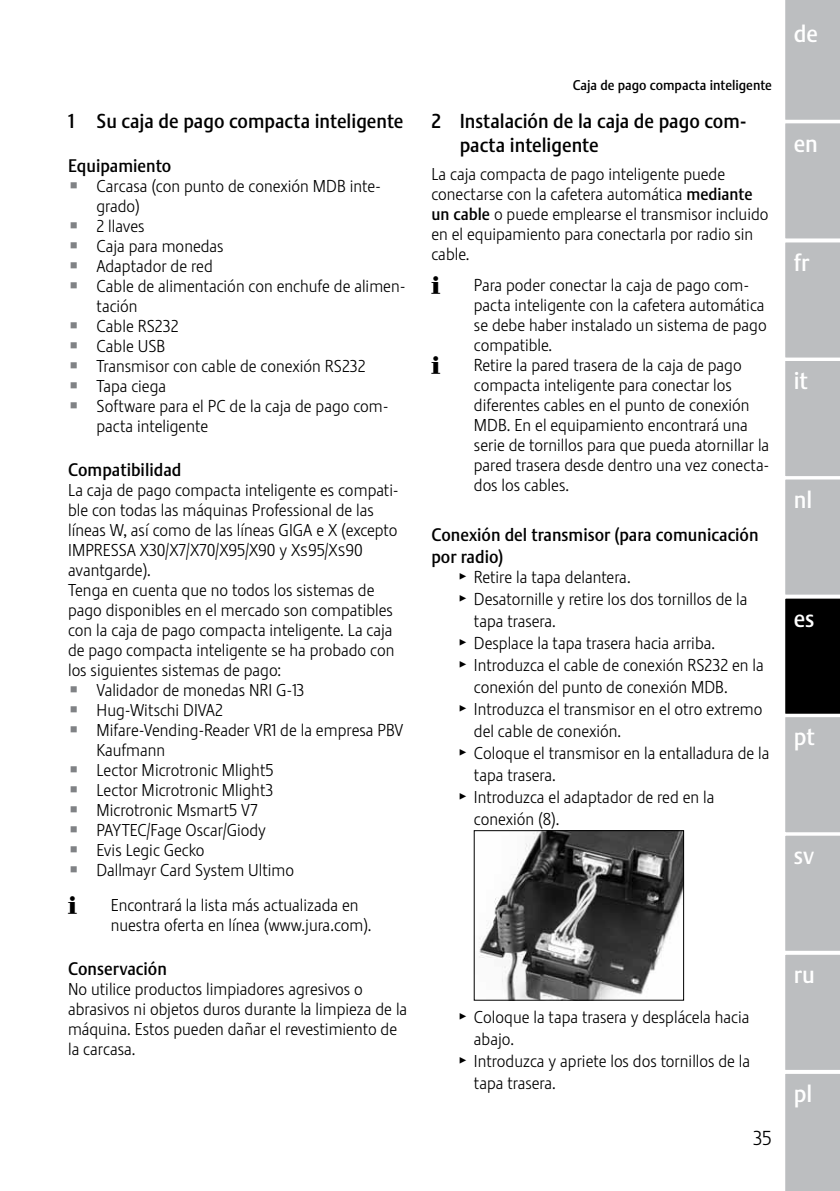
<style>
.page{position:relative;width:840px;height:1191px;background:#fff}
.page>*{position:absolute;margin:0;border:0;box-sizing:border-box;transform-origin:0 0}
.t1{font:24px "Stalemate Pro 2 J Medium";color:#fff}
.t2{font:20px/24px "Stalemate Pro 2 J Medium";color:#000}
.t3{font:20px "Stalemate Pro 2 J Light";color:#000}
.t4{font:18px/21.6px "Stalemate Pro 2 J Medium";color:#000}
.t5{font:18px "Jura Pict 2006";color:#000}
.t6{font:17px/20px "Stalemate Pro 2 J Light";color:#000}
.t7{font:14px "Stalemate Pro 2 J Medium";color:#000}
.s1{font-family:"Jura Pict 2006";font-size:18px;color:#808285}
.s2{font-family:"Stalemate Pro 2 J Medium"}
.s3{font-family:"Jura Pict 2006";font-size:18px}
</style>
<div class="page">
<img style="left:479px;top:832px;width:202px;height:166px">
<div style="left:473px;top:830px;width:210px;height:170px;border:1px solid #000"></div>
<svg style="left:785px;top:0;width:54px;height:1191px;background:#acaeaf"></svg>
<p class="t2" style="left:68px;top:109px;width:337px">1 Su caja de pago compacta inteligente</p>
<p class="t4" style="left:68px;top:155px;width:105px">Equipamiento</p>
<p class="t6" style="left:71px;top:176px;width:311px"><span class="s1">Z</span> Carcasa (con punto de conexión MDB inte-</p>
<p class="t6" style="left:96px;top:196px;width:45px">grado)</p>
<p class="t6" style="left:71px;top:216px;width:75px"><span class="s1">Z</span> 2 llaves</p>
<p class="t6" style="left:71px;top:236px;width:154px"><span class="s1">Z</span> Caja para monedas</p>
<p class="t6" style="left:71px;top:256px;width:143px"><span class="s1">Z</span> Adaptador de red</p>
<p class="t6" style="left:71px;top:276px;width:335px"><span class="s1">Z</span> Cable de alimentación con enchufe de alimen-</p>
<p class="t6" style="left:96px;top:296px;width:43px">tación</p>
<p class="t6" style="left:71px;top:316px;width:109px"><span class="s1">Z</span> Cable RS232</p>
<p class="t6" style="left:71px;top:336px;width:96px"><span class="s1">Z</span> Cable USB</p>
<p class="t6" style="left:71px;top:356px;width:296px"><span class="s1">Z</span> Transmisor con cable de conexión RS232</p>
<p class="t6" style="left:71px;top:376px;width:97px"><span class="s1">Z</span> Tapa ciega</p>
<p class="t6" style="left:71px;top:396px;width:318px"><span class="s1">Z</span> Software para el PC de la caja de pago com-</p>
<p class="t6" style="left:96px;top:416px;width:113px">pacta inteligente</p>
<p class="t4" style="left:68px;top:459px;width:115px">Compatibilidad</p>
<p class="t6" style="left:68px;top:480px;width:332px">La caja de pago compacta inteligente es compati-</p>
<p class="t6" style="left:68px;top:500px;width:307px">ble con todas las máquinas Professional de las</p>
<p class="t6" style="left:68px;top:520px;width:331px">líneas W, así como de las líneas GIGA e X (excepto</p>
<p class="t6" style="left:68px;top:540px;width:296px">IMPRESSA X30/X7/X70/X95/X90 y Xs95/Xs90</p>
<p class="t6" style="left:68px;top:560px;width:84px">avantgarde).</p>
<p class="t6" style="left:68px;top:580px;width:308px">Tenga en cuenta que no todos los sistemas de</p>
<p class="t6" style="left:68px;top:600px;width:326px">pago disponibles en el mercado son compatibles</p>
<p class="t6" style="left:68px;top:620px;width:326px">con la caja de pago compacta inteligente. La caja</p>
<p class="t6" style="left:68px;top:640px;width:327px">de pago compacta inteligente se ha probado con</p>
<p class="t6" style="left:68px;top:660px;width:214px">los siguientes sistemas de pago:</p>
<p class="t6" style="left:71px;top:680px;width:235px"><span class="s1">Z</span> Validador de monedas NRI G-13</p>
<p class="t6" style="left:71px;top:700px;width:153px"><span class="s1">Z</span> Hug-Witschi DIVA2</p>
<p class="t6" style="left:71px;top:720px;width:334px"><span class="s1">Z</span> Mifare-Vending-Reader VR1 de la empresa PBV</p>
<p class="t6" style="left:96px;top:740px;width:70px">Kaufmann</p>
<p class="t6" style="left:71px;top:760px;width:204px"><span class="s1">Z</span> Lector Microtronic Mlight5</p>
<p class="t6" style="left:71px;top:780px;width:204px"><span class="s1">Z</span> Lector Microtronic Mlight3</p>
<p class="t6" style="left:71px;top:800px;width:188px"><span class="s1">Z</span> Microtronic Msmart5 V7</p>
<p class="t6" style="left:71px;top:820px;width:196px"><span class="s1">Z</span> PAYTEC/Fage Oscar/Giody</p>
<p class="t6" style="left:71px;top:840px;width:135px"><span class="s1">Z</span> Evis Legic Gecko</p>
<p class="t6" style="left:71px;top:860px;width:225px"><span class="s1">Z</span> Dallmayr Card System Ultimo</p>
<p class="t5" style="left:68px;top:893px;width:10px">E</p>
<p class="t6" style="left:111px;top:895px;width:262px">Encontrará la lista más actualizada en nuestra oferta en línea (www.jura.com).</p>
<p class="t4" style="left:68px;top:958px;width:100px">Conservación</p>
<p class="t6" style="left:68px;top:979px;width:340px">No utilice productos limpiadores agresivos o abrasivos ni objetos duros durante la limpieza de la máquina. Estos pueden dañar el revestimiento de la carcasa.</p>
<p class="t7" style="left:572px;top:77px;width:200px">Caja de pago compacta inteligente</p>
<p class="t2" style="left:459px;top:109px;width:288px;text-indent:-28px">2 Instalación de la caja de pago com&shy;pacta inteligente</p>
<p class="t6" style="left:431px;top:164px;width:338px">La caja compacta de pago inteligente puede conectarse con la cafetera automática <span class="s2">mediante un cable</span> o puede emplearse el transmisor incluido en el equipamiento para conectarla por radio sin cable.</p>
<p class="t5" style="left:431px;top:274px;width:10px">E</p>
<p class="t6" style="left:473px;top:275px;width:294px">Para poder conectar la caja de pago com&shy;pacta inteligente con la cafetera automática se debe haber instalado un sistema de pago compatible.</p>
<p class="t5" style="left:431px;top:354px;width:10px">E</p>
<p class="t6" style="left:473px;top:355px;width:297px">Retire la pared trasera de la caja de pago compacta inteligente para conectar los diferentes cables en el punto de conexión MDB. En el equipamiento encontrará una serie de tornillos para que pueda atornillar la pared trasera desde dentro una vez conecta&shy;dos los cables.</p>
<p class="t4" style="left:431px;top:524px;width:328px">Conexión del transmisor (para comunicación por radio)</p>
<p class="t6" style="left:459px;top:567px;width:172px"><span class="s3">T</span> Retire la tapa delantera.</p>
<p class="t6" style="left:459px;top:589px;width:289px"><span class="s3">T</span> Desatornille y retire los dos tornillos de la</p>
<p class="t6" style="left:473px;top:611px;width:83px">tapa trasera.</p>
<p class="t6" style="left:459px;top:633px;width:257px"><span class="s3">T</span> Desplace la tapa trasera hacia arriba.</p>
<p class="t6" style="left:459px;top:655px;width:305px"><span class="s3">T</span> Introduzca el cable de conexión RS232 en la</p>
<p class="t6" style="left:473px;top:677px;width:255px">conexión del punto de conexión MDB.</p>
<p class="t6" style="left:459px;top:699px;width:304px"><span class="s3">T</span> Introduzca el transmisor en el otro extremo</p>
<p class="t6" style="left:473px;top:721px;width:149px">del cable de conexión.</p>
<p class="t6" style="left:459px;top:743px;width:311px"><span class="s3">T</span> Coloque el transmisor en la entalladura de la</p>
<p class="t6" style="left:473px;top:765px;width:83px">tapa trasera.</p>
<p class="t6" style="left:459px;top:787px;width:256px"><span class="s3">T</span> Introduzca el adaptador de red en la</p>
<p class="t6" style="left:473px;top:809px;width:87px">conexión (8).</p>
<h1 class="t1" style="left:793px;top:19px;width:26px">de</h1>
<h1 class="t1" style="left:793px;top:129px;width:26px">en</h1>
<h1 class="t1" style="left:793px;top:248px;width:17px">fr</h1>
<h1 class="t1" style="left:793px;top:366px;width:16px">it</h1>
<h1 class="t1" style="left:793px;top:485px;width:20px">nl</h1>
<h1 class="t1" style="left:793px;top:604px;width:22px">es</h1>
<h1 class="t1" style="left:793px;top:722px;width:23px">pt</h1>
<h1 class="t1" style="left:793px;top:841px;width:22px">sv</h1>
<p class="t6" style="left:459px;top:1007px;width:291px"><span class="s3">T</span> Coloque la tapa trasera y desplácela hacia</p>
<p class="t6" style="left:473px;top:1029px;width:42px">abajo.</p>
<p class="t6" style="left:459px;top:1051px;width:292px"><span class="s3">T</span> Introduzca y apriete los dos tornillos de la</p>
<p class="t6" style="left:473px;top:1073px;width:83px">tapa trasera.</p>
<p class="t3" style="left:752px;top:1126px;width:20px">35</p>
<h1 class="t1" style="left:793px;top:960px;width:23px">ru</h1>
<h1 class="t1" style="left:793px;top:1079px;width:20px">pl</h1>
</div>
